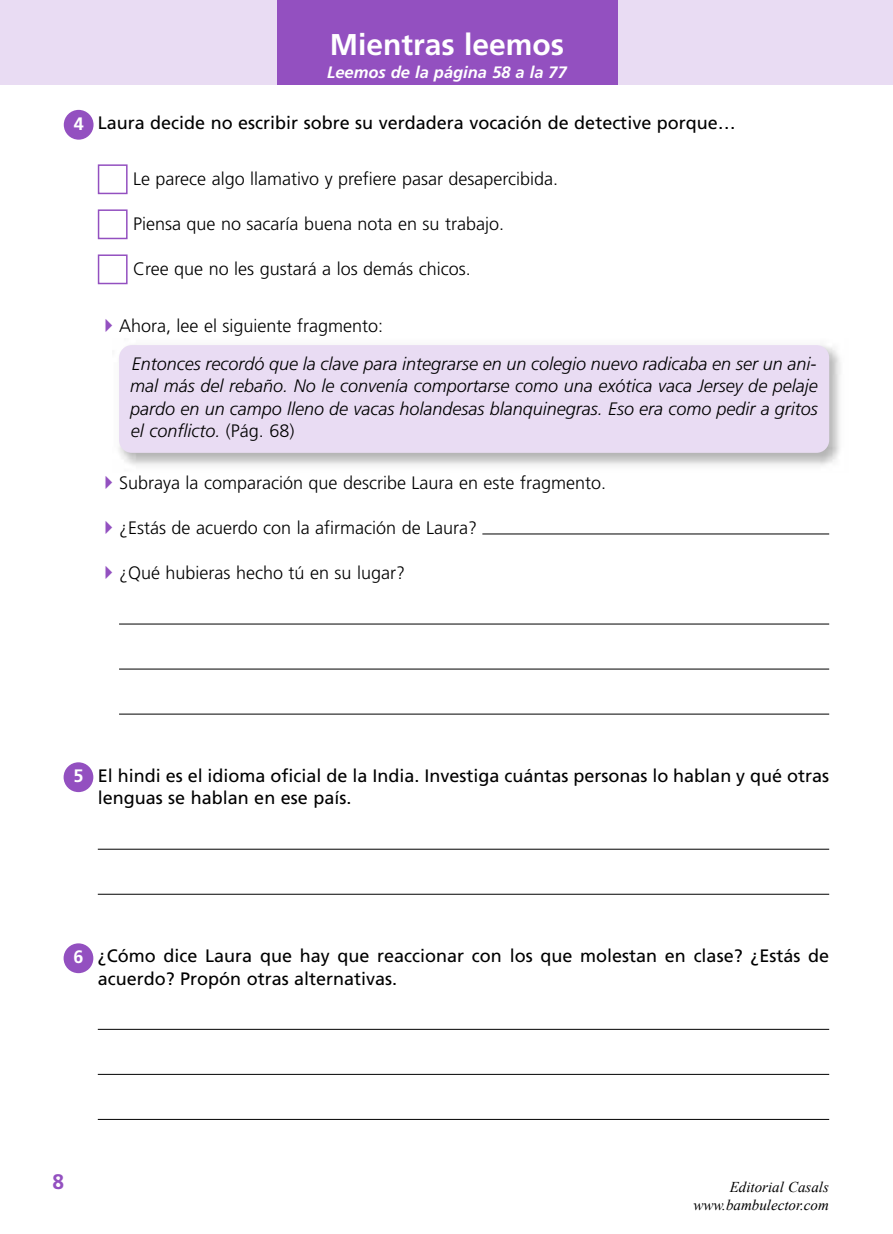
<style>
.page{position:relative;width:893px;height:1234px;background:#fff}
.page>*{position:absolute;margin:0;border:0;box-sizing:border-box;transform-origin:0 0}
.t1{font:700 30px "Frutiger";color:#fff}
.t2{font:700 21px "Frutiger";color:#9350c0}
.t3{font:300 18px "Frutiger";color:#000}
.t4{font:18px/22.5px "Frutiger";color:#000}
.t5{font:italic 300 18px/22.5px "Frutiger";color:#000;text-align:justify}
.t6{font:700 18px "Frutiger";color:#fff}
.t7{font:italic 700 16.5px "Frutiger";color:#fff}
.t8{font:italic 15px/18px "Times New Roman";color:#000;text-align:right}
.s1{color:#9350c0}
.s2{font-style:normal}
</style>
<div class="page">
<div style="left:0;top:0;width:893px;height:85px;background:#e9dcf3"></div>
<div style="left:64px;top:110px;width:30px;height:30px;background:#9350c0;border-radius:50%"></div>
<div style="left:64px;top:762px;width:29px;height:30px;background:#9350c0;border-radius:50%"></div>
<div style="left:64px;top:943px;width:29px;height:29px;background:#9350c0;border-radius:50%"></div>
<div style="left:98px;top:164px;width:30px;height:30px;border:2px solid #9350c0"></div>
<div style="left:98px;top:209px;width:30px;height:30px;border:2px solid #9350c0"></div>
<div style="left:98px;top:254px;width:30px;height:30px;border:2px solid #9350c0"></div>
<hr style="left:482px;top:533px;width:347px;height:1px;background:#000">
<hr style="left:119px;top:623px;width:710px;height:1px;background:#000">
<hr style="left:119px;top:668px;width:710px;height:1px;background:#000">
<hr style="left:119px;top:713px;width:710px;height:1px;background:#000">
<hr style="left:98px;top:848px;width:731px;height:1px;background:#000">
<hr style="left:98px;top:893px;width:731px;height:1px;background:#000">
<hr style="left:98px;top:1028px;width:731px;height:1px;background:#000">
<hr style="left:98px;top:1073px;width:731px;height:1px;background:#000">
<hr style="left:98px;top:1118px;width:731px;height:1px;background:#000">
<div style="left:119px;top:345px;width:710px;height:108px;background:#e9dcf3;border-radius:13px"></div>
<div style="left:277px;top:0;width:340px;height:85px;background:#9350c0"></div>
<p class="t6" style="left:74px;top:116px;width:12px">4</p>
<h1 class="t1" style="left:330px;top:33px;width:236px">Mientras leemos</h1>
<p class="t7" style="left:327px;top:65px;width:241px">Leemos de la página 58 a la 77</p>
<p class="t4" style="left:98px;top:113px;width:639px">Laura decide no escribir sobre su verdadera vocación de detective porque…</p>
<p class="t3" style="left:133px;top:172px;width:427px">Le parece algo llamativo y prefiere pasar desapercibida.</p>
<p class="t3" style="left:133px;top:217px;width:373px">Piensa que no sacaría buena nota en su trabajo.</p>
<p class="t3" style="left:133px;top:262px;width:339px">Cree que no les gustará a los demás chicos.</p>
<p class="t3" style="left:98px;top:318px;width:287px"><span class="s1">✔</span>Ahora, lee el siguiente fragmento:</p>
<p class="t5" style="left:130px;top:353px;width:689px">Entonces recordó que la clave para integrarse en un colegio nuevo radicaba en ser un ani&shy;mal más del rebaño. No le convenía comportarse como una exótica vaca Jersey de pelaje pardo en un campo lleno de vacas holandesas blanquinegras. Eso era como pedir a gritos el conflicto. <span class="s2">(Pág. 68)</span></p>
<p class="t3" style="left:98px;top:475px;width:510px"><span class="s1">✔</span>Subraya la comparación que describe Laura en este fragmento.</p>
<p class="t3" style="left:98px;top:520px;width:381px"><span class="s1">✔</span>¿Estás de acuerdo con la afirmación de Laura?</p>
<p class="t3" style="left:98px;top:565px;width:309px"><span class="s1">✔</span>¿Qué hubieras hecho tú en su lugar?</p>
<p class="t6" style="left:74px;top:768px;width:12px">5</p>
<p class="t4" style="left:98px;top:765px;width:733px">El hindi es el idioma oficial de la India. Investiga cuántas personas lo hablan y qué otras lenguas se hablan en ese país.</p>
<p class="t6" style="left:74px;top:949px;width:12px">6</p>
<p class="t4" style="left:98px;top:945px;width:733px">¿Cómo dice Laura que hay que reaccionar con los que molestan en clase? ¿Estás de acuerdo? Propón otras alternativas.</p>
<p class="t2" style="left:52px;top:1173px;width:13px">8</p>
<p class="t8" style="left:693px;top:1177px;width:137px">Editorial Casals www.bambulector.com</p>
</div>
